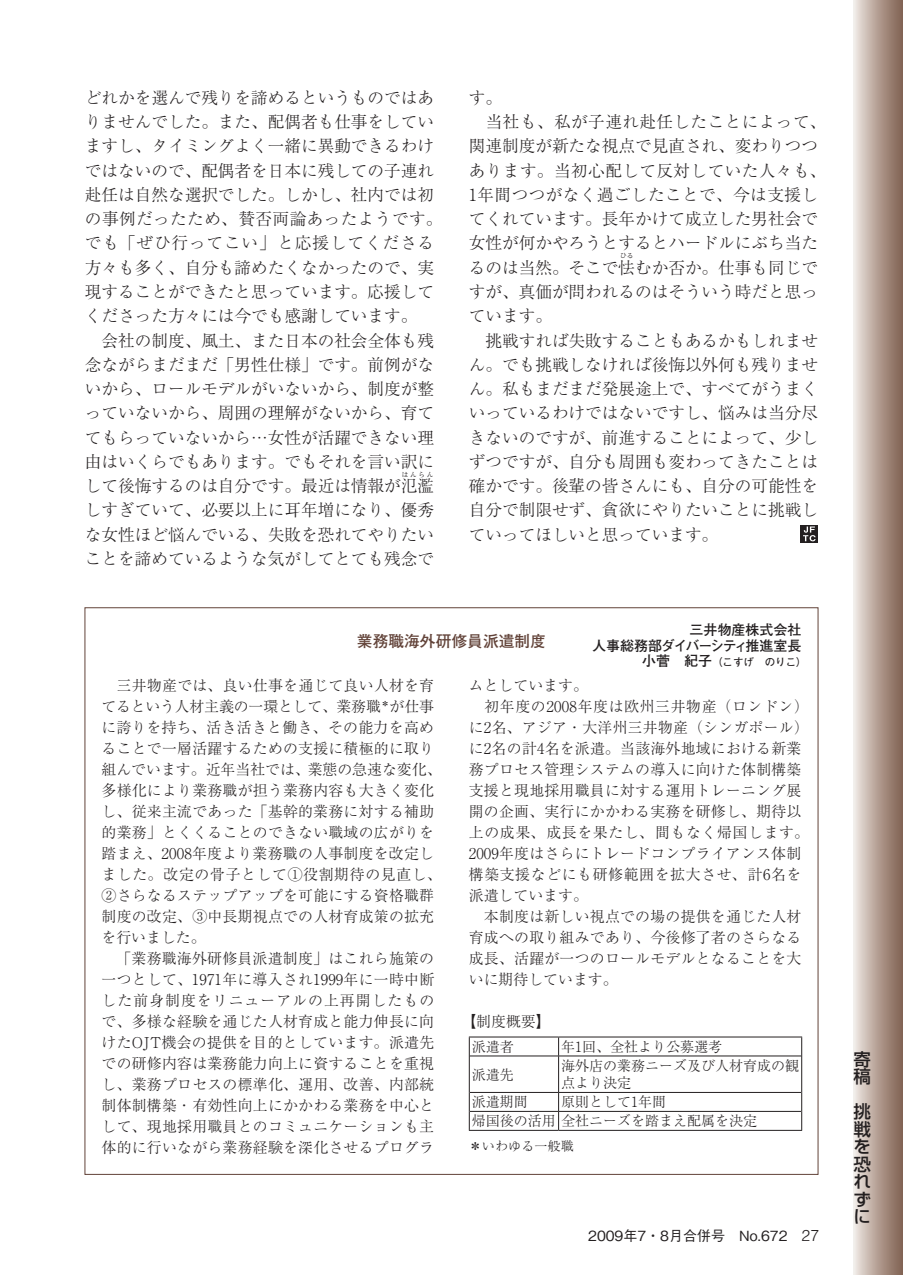
<style>
.page{position:relative;width:903px;height:1275px;background:#fff}
.page>*{position:absolute;margin:0;border:0;box-sizing:border-box;transform-origin:0 0}
.t1{font:500 17.5px/17.5px "Shin Go Pr 5";color:#231f20}
.寄稿タテ-本文{font:300 16.62px/24.3px "Ryumin Pr 5";color:#231f20}
.寄稿タテ-本文-2{font:700 15.75px "Futo Go B101 Pr 5";color:#624339}
.寄稿タテ-本文-3{font:300 14.88px/21px "Ryumin Pr 5";letter-spacing:.015em;color:#231f20}
.寄稿タテ-見出し{font:300 14px/17.5px "Ryumin Pr 5";color:#231f20}
.t2{font:500 14px "Gothic BBB Pr 5";color:#231f20}
.寄稿タテ-本文-4{font:700 14px "Futo Go B101 Pr 5";letter-spacing:-.07em;color:#231f20}
.寄稿タテ-本文-5{font:700 14px "Futo Go B101 Pr 5";color:#231f20}
.寄稿タテ-本文-6{font:300 13.12px "Ryumin Pr 5";color:#231f20}
.寄稿タテ-本文-7{font:700 10.5px "Futo Go B101 Pr 5";color:#231f20}
.寄稿タテ-本文-8{font:300 6.65px "Ryumin Pr 5";letter-spacing:.265em;color:#231f20}
.s1{font-size:14px}
.s2{font-family:"Helvetica";font-weight:300;font-size:15.75px}
</style>
<div class="page">
<div style="left:853px;top:0;width:50px;height:1275px;background:linear-gradient(to right,#efe7e2,#7f5f4f)"></div>
<svg style="left:801px;top:525px;width:17px;height:18px"></svg>
<svg style="left:803px;top:526px;width:12px;height:15px"></svg>
<svg style="left:558px;top:1037px;width:1px;height:19px"></svg>
<hr style="left:470px;top:1056px;width:89px;height:1px;background:#231f20">
<hr style="left:559px;top:1056px;width:242px;height:1px;background:#231f20">
<hr style="left:558px;top:1056px;width:1px;height:36px;background:#231f20">
<hr style="left:470px;top:1092px;width:89px;height:1px;background:#231f20">
<hr style="left:559px;top:1092px;width:242px;height:1px;background:#231f20">
<hr style="left:470px;top:1111px;width:89px;height:1px;background:#231f20">
<hr style="left:559px;top:1111px;width:242px;height:1px;background:#231f20">
<svg style="left:558px;top:1093px;width:1px;height:37px"></svg>
<hr style="left:469px;top:1036px;width:90px;height:1px;background:#231f20">
<svg style="left:469px;top:1037px;width:1px;height:19px"></svg>
<hr style="left:559px;top:1036px;width:243px;height:1px;background:#231f20">
<svg style="left:801px;top:1037px;width:1px;height:19px"></svg>
<hr style="left:469px;top:1056px;width:1px;height:36px;background:#231f20">
<hr style="left:801px;top:1056px;width:1px;height:36px;background:#231f20">
<svg style="left:469px;top:1092px;width:1px;height:38px"></svg>
<svg style="left:801px;top:1092px;width:1px;height:38px"></svg>
<hr style="left:469px;top:1130px;width:90px;height:1px;background:#231f20">
<hr style="left:559px;top:1130px;width:243px;height:1px;background:#231f20">
<p class="寄稿タテ-本文" style="left:85px;top:84px;width:359px">どれかを選んで残りを諦めるというものではありませんでした。また、配偶者も仕事をしていますし、タイミングよく一緒に異動できるわけではないので、配偶者を日本に残しての子連れ赴任は自然な選択でした。しかし、社内では初の事例だったため、賛否両論あったようです。でも「ぜひ行ってこい」と応援してくださる方々も多く、自分も諦めたくなかったので、実現することができたと思っています。応援してくださった方々には今でも感謝しています。</p>
<p class="寄稿タテ-本文" style="left:85px;top:327px;width:351px;text-align:justify">　会社の制度、風土、また日本の社会全体も残念ながらまだまだ「男性仕様」です。前例がないから、ロールモデルがいないから、制度が整っていないから、周囲の理解がないから、育ててもらっていないから…女性が活躍できない理由はいくらでもあります。でもそれを言い訳にして後悔するのは自分です。最近は情報が氾濫</p>
<p class="寄稿タテ-本文-8" style="left:402px;top:469px;width:33px">はんらん</p>
<p class="寄稿タテ-本文" style="left:85px;top:497px;width:351px;text-align:justify">しすぎていて、必要以上に耳年増になり、優秀な女性ほど悩んでいる、失敗を恐れてやりたいことを諦めているような気がしてとても残念で</p>
<p class="寄稿タテ-本文" style="left:469px;top:84px;width:35px">す。</p>
<p class="寄稿タテ-本文" style="left:469px;top:109px;width:359px">　当社も、私が子連れ赴任したことによって、関連制度が新たな視点で見直され、変わりつつあります。当初心配して反対していた人々も、<br>1年間つつがなく過ごしたことで、今は支援してくれています。長年かけて成立した男社会で女性が何かやろうとするとハードルにぶち当たるのは当然。そこで怯むか否か。仕事も同じで</p>
<p class="寄稿タテ-本文-8" style="left:620px;top:251px;width:15px">ひる</p>
<p class="寄稿タテ-本文" style="left:469px;top:278px;width:351px">すが、真価が問われるのはそういう時だと思っています。</p>
<p class="寄稿タテ-本文" style="left:469px;top:327px;width:351px;text-align:justify">　挑戦すれば失敗することもあるかもしれません。でも挑戦しなければ後悔以外何も残りません。私もまだまだ発展途上で、すべてがうまくいっているわけではないですし、悩みは当分尽きないのですが、前進することによって、少しずつですが、自分も周囲も変わってきたことは確かです。後輩の皆さんにも、自分の可能性を自分で制限せず、貪欲にやりたいことに挑戦していってほしいと思っています。</p>
<p class="寄稿タテ-本文-2" style="left:357px;top:629px;width:191px">業務職海外研修員派遣制度</p>
<p class="寄稿タテ-本文-5" style="left:689px;top:619px;width:113px">三井物産株式会社</p>
<p class="寄稿タテ-本文-4" style="left:592px;top:635px;width:211px">人事総務部ダイバーシティ推進室長</p>
<p class="寄稿タテ-本文-7" style="left:642px;top:654px;width:166px"><span class="s1">小菅　紀子</span>（こすげ　のりこ）</p>
<p class="寄稿タテ-本文-3" style="left:101px;top:674px;width:342px">　三井物産では、良い仕事を通じて良い人材を育てるという人材主義の一環として、業務職<sup>＊</sup>が仕事に誇りを持ち、活き活きと働き、その能力を高めることで一層活躍するための支援に積極的に取り組んでいます。近年当社では、業態の急速な変化、多様化により業務職が担う業務内容も大きく変化し、従来主流であった「基幹的業務に対する補助的業務」とくくることのできない職域の広がりを踏まえ、2008年度より業務職の人事制度を改定しました。改定の骨子として①役割期待の見直し、<br>②さらなるステップアップを可能にする資格職群制度の改定、③中長期視点での人材育成策の拡充を行いました。</p>
<p class="寄稿タテ-本文-3" style="left:102px;top:947px;width:334px;text-align:justify">　「業務職海外研修員派遣制度」はこれら施策の一つとして、1971年に導入され1999年に一時中断した前身制度をリニューアルの上再開したもので、多様な経験を通じた人材育成と能力伸長に向けたOJT機会の提供を目的としています。派遣先での研修内容は業務能力向上に資することを重視し、業務プロセスの標準化、運用、改善、内部統制体制構築・有効性向上にかかわる業務を中心として、現地採用職員とのコミュニケーションも主体的に行いながら業務経験を深化させるプログラ</p>
<p class="寄稿タテ-本文-3" style="left:469px;top:674px;width:120px">ムとしています。</p>
<p class="寄稿タテ-本文-3" style="left:469px;top:695px;width:342px">　初年度の2008年度は欧州三井物産（ロンドン）に2名、アジア・大洋州三井物産（シンガポール）に2名の計4名を派遣。当該海外地域における新業務プロセス管理システムの導入に向けた体制構築支援と現地採用職員に対する運用トレーニング展開の企画、実行にかかわる実務を研修し、期待以上の成果、成長を果たし、間もなく帰国します。<br>2009年度はさらにトレードコンプライアンス体制構築支援などにも研修範囲を拡大させ、計6名を派遣しています。</p>
<p class="寄稿タテ-本文-3" style="left:469px;top:905px;width:334px;text-align:justify">　本制度は新しい視点での場の提供を通じた人材育成への取り組みであり、今後修了者のさらなる成長、活躍が一つのロールモデルとなることを大いに期待しています。</p>
<p class="寄稿タテ-本文-3" style="left:461px;top:1010px;width:91px">【制度概要】</p>
<p class="寄稿タテ-見出し" style="left:472px;top:1037px;width:43px">派遣者</p>
<p class="寄稿タテ-見出し" style="left:561px;top:1037px;width:162px">年1回、全社より公募選考</p>
<p class="寄稿タテ-見出し" style="left:472px;top:1064px;width:43px">派遣先</p>
<p class="寄稿タテ-見出し" style="left:561px;top:1056px;width:239px">海外店の業務ニーズ及び人材育成の観点より決定</p>
<p class="寄稿タテ-見出し" style="left:472px;top:1092px;width:57px">派遣期間</p>
<p class="寄稿タテ-見出し" style="left:561px;top:1092px;width:106px">原則として1年間</p>
<p class="寄稿タテ-見出し" style="left:472px;top:1111px;width:287px">帰国後の活用全社ニーズを踏まえ配属を決定</p>
<p class="寄稿タテ-本文-6" style="left:469px;top:1136px;width:106px">＊いわゆる一般職</p>
<p class="t2" style="left:588px;top:1224px;width:232px">2009年7・8月合併号　No.672　<span class="s2">27</span></p>
<p class="t1" style="left:853px;top:1049px;width:18px">寄稿</p>
<p class="t1" style="left:853px;top:1101px;width:19px;text-align:justify">挑戦を恐れずに</p>
</div>
